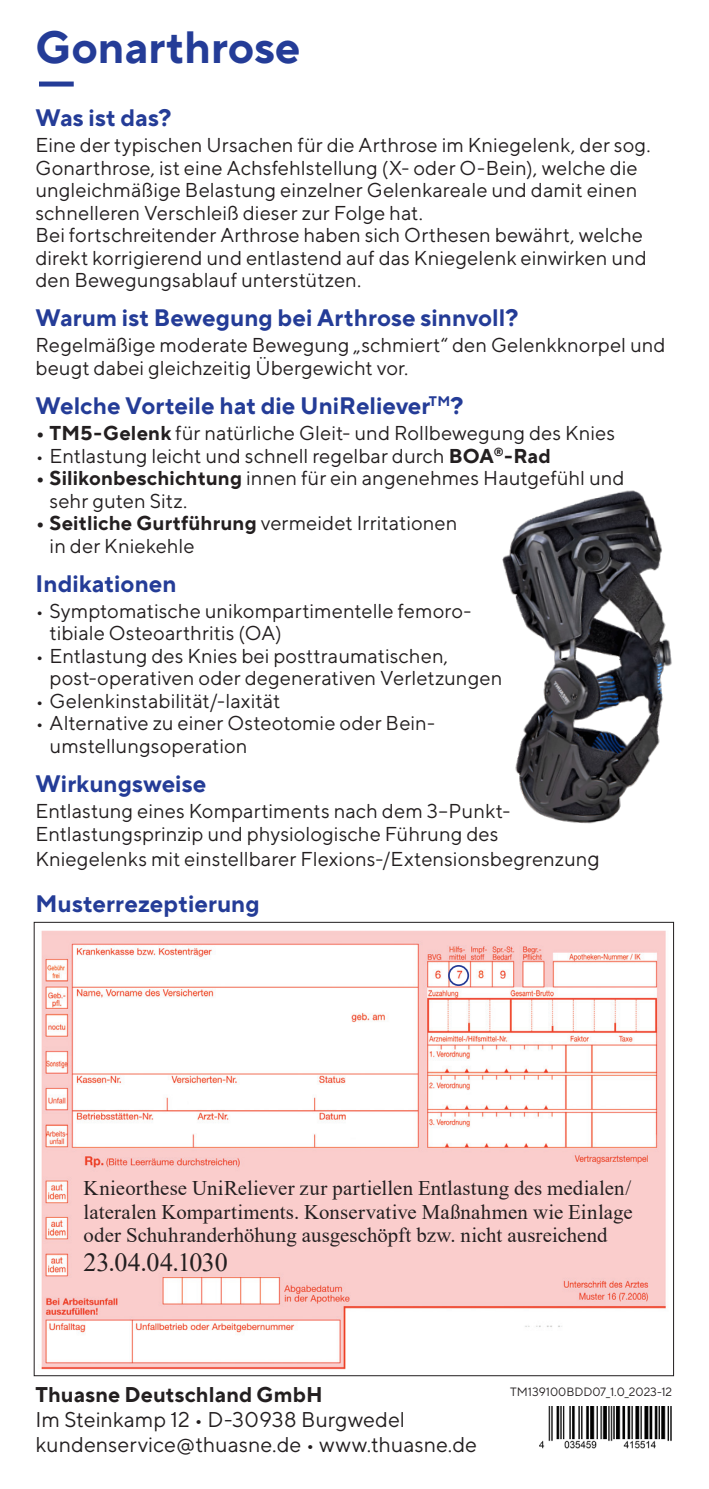
<style>
.page{position:relative;width:709px;height:1489px;background:#fff}
.page>*{position:absolute;margin:0;border:0;box-sizing:border-box;transform-origin:0 0}
.TH-Headline{font:700 45px "TT Norms Pro";color:#243c97}
.TH-Grundtext{font:26px "Times New Roman";letter-spacing:-.01em;color:#231f20}
.TH-Zwischenüberschrift_10{font:700 23.75px "TT Norms Pro";letter-spacing:.005em;color:#243c97}
.TH-Headline-2{font:700 23.75px "TT Norms Pro";letter-spacing:.005em;color:#243c97}
.TH-Grundtext-2{font:21.25px/25px "TT Norms Pro";letter-spacing:.005em;color:#231f20}
.TH-Grundtext-3{font:20.75px/23.5px "Times New Roman";letter-spacing:.005em;color:#231f20;text-align:justify}
.TH-Grundtext-4{font:20px/22.5px "TT Norms Pro";letter-spacing:.005em;color:#231f20}
.t1{font:12px "TT Norms Pro";color:#231f20}
.s1{font-weight:700}
.s2{font-size:21.25px}
</style>
<div class="page">
<img style="left:41px;top:930px;width:625px;height:440px">
<div style="left:448px;top:964px;width:21px;height:21px;border:2px solid #243c97;border-radius:50%"></div>
<img style="left:502px;top:490px;width:170px;height:334px">
<div style="left:39px;top:81px;width:35px;height:5px;background:#243c97"></div>
<img style="left:539px;top:1406px;width:133px;height:43px">
<p class="TH-Headline" style="left:35px;top:14px;width:266px">Gonarthrose</p>
<p class="TH-Headline-2" style="left:35px;top:100px;width:137px">Was ist das?</p>
<p class="TH-Grundtext-4" style="left:35px;top:132px;width:617px">Eine der typischen Ursachen für die Arthrose im Kniegelenk, der sog.<br>Gonarthrose, ist eine Achsfehlstellung (X- oder O-Bein), welche die ungleichmäßige Belastung einzelner Gelenkareale und damit einen schnelleren Verschleiß dieser zur Folge hat.</p>
<p class="TH-Grundtext-4" style="left:35px;top:222px;width:613px">Bei fortschreitender Arthrose haben sich Orthesen bewährt, welche direkt korrigierend und entlastend auf das Kniegelenk einwirken und den Bewegungsablauf unterstützen.</p>
<p class="TH-Zwischenüberschrift_10" style="left:35px;top:300px;width:484px">Warum ist Bewegung bei Arthrose sinnvoll?</p>
<p class="TH-Grundtext-4" style="left:35px;top:332px;width:631px">Regelmäßige moderate Bewegung „schmiert“ den Gelenkknorpel und beugt dabei gleichzeitig Übergewicht vor.</p>
<p class="TH-Zwischenüberschrift_10" style="left:35px;top:388px;width:429px">Welche Vorteile hat die UniReliever<sup>TM</sup>?</p>
<p class="TH-Grundtext-4" style="left:35px;top:420px;width:581px"><span class="s1">• TM5-Gelenk</span> für natürliche Gleit- und Rollbewegung des Knies</p>
<p class="TH-Grundtext-4" style="left:35px;top:443px;width:517px">• Entlastung leicht und schnell regelbar durch <span class="s1">BOA</span><sup>®</sup><span class="s1">-Rad</span></p>
<p class="TH-Grundtext-4" style="left:50px;top:465px;width:576px;text-indent:-14px"><span class="s1">• Silikonbeschichtung</span> innen für ein angenehmes Hautgefühl und sehr guten Sitz.</p>
<p class="TH-Grundtext-4" style="left:50px;top:510px;width:409px;text-indent:-14px"><span class="s1">• Seitliche Gurtführung</span> vermeidet Irritationen in der Kniekehle</p>
<p class="TH-Zwischenüberschrift_10" style="left:35px;top:566px;width:143px">Indikationen</p>
<p class="TH-Grundtext-4" style="left:50px;top:598px;width:423px;text-indent:-14px">• Symptomatische unikompartimentelle femoro&shy;tibiale Osteoarthritis (OA)</p>
<p class="TH-Grundtext-4" style="left:50px;top:643px;width:454px;text-indent:-14px">• Entlastung des Knies bei posttraumatischen, post-operativen oder degenerativen Verletzungen</p>
<p class="TH-Grundtext-4" style="left:35px;top:688px;width:246px">• Gelenkinstabilität/-laxität</p>
<p class="TH-Grundtext-4" style="left:50px;top:710px;width:387px;text-indent:-14px">• Alternative zu einer Osteotomie oder Bein&shy;umstellungsoperation</p>
<p class="TH-Zwischenüberschrift_10" style="left:35px;top:766px;width:172px">Wirkungsweise</p>
<p class="TH-Grundtext-4" style="left:35px;top:798px;width:476px">Entlastung eines Kompartiments nach dem 3--Punkt-<br>Entlastungsprinzip und physiologische Führung des</p>
<p class="TH-Grundtext-4" style="left:35px;top:846px;width:566px">Kniegelenks mit einstellbarer Flexions-/Extensionsbegrenzun<span class="s2">g</span></p>
<p class="TH-Zwischenüberschrift_10" style="left:35px;top:886px;width:226px">Musterrezeptierung</p>
<p class="TH-Grundtext-3" style="left:84px;top:1175px;width:551px">Knieorthese UniReliever zur partiellen Entlastung des medialen/ lateralen Kompartiments. Konservative Maßnahmen wie Einlage oder Schuhranderhöhung ausgeschöpft bzw. nicht ausreichend</p>
<p class="TH-Grundtext" style="left:84px;top:1243px;width:146px">23.04.04.1030</p>
<p class="TH-Grundtext-2" style="left:35px;top:1379px;width:443px"><span class="s1">Thuasne Deutschland GmbH<br></span>Im Steinkamp 12 • D-30938 Burgwedel kundenservice@thuasne.de • www.thuasne.de</p>
<p class="t1" style="left:510px;top:1382px;width:164px">TM139100BDD07_1.0_2023-12</p>
</div>
